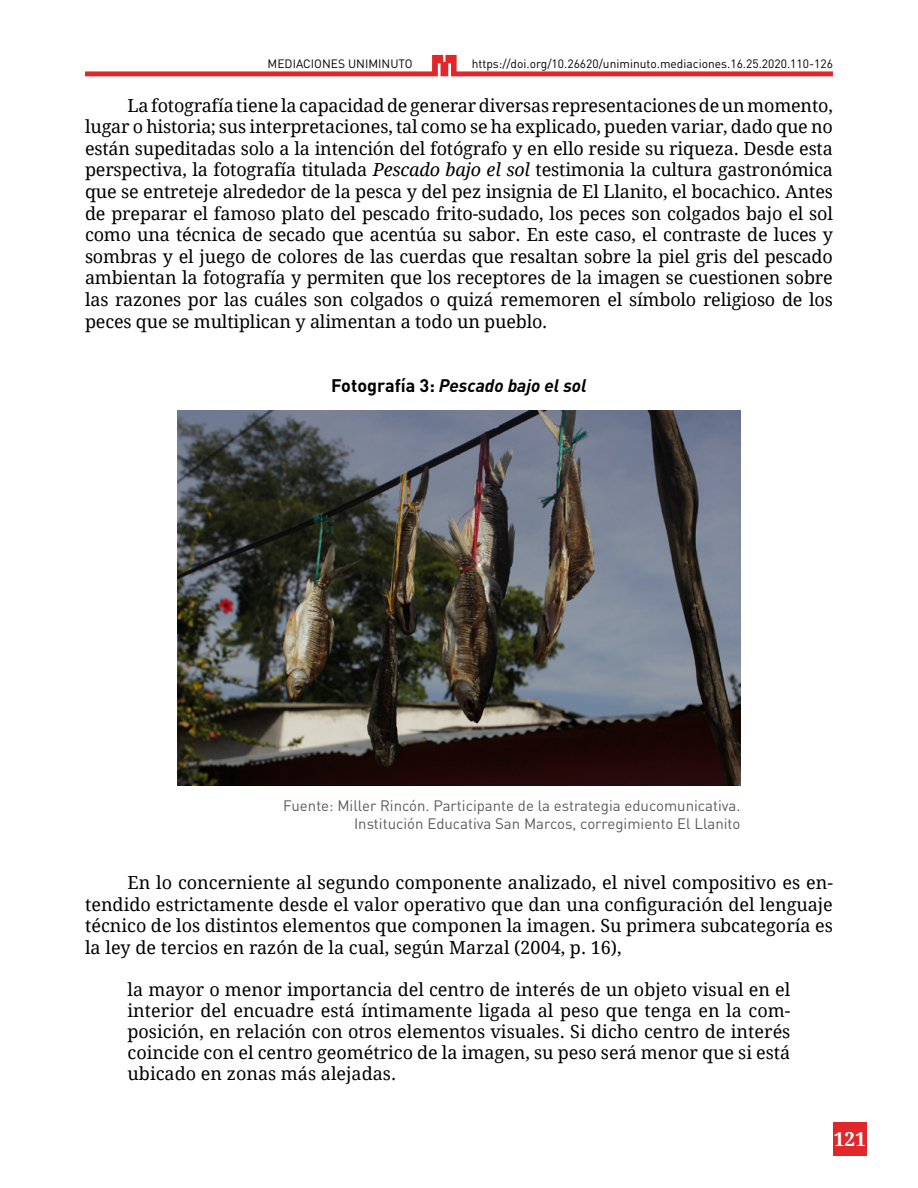
<style>
.page{position:relative;width:918px;height:1188px;background:#fff}
.page>*{position:absolute;margin:0;border:0;box-sizing:border-box;transform-origin:0 0}
.t1{font:700 19.05px "Droid Serif";color:#fff}
.t2{font:18px/21.6px "Droid Serif";color:#000;text-align:justify}
.t3{font:italic 700 18px "DIN Pro";color:#000}
.t4{font:15px/18px "DIN Pro";color:#5c5c5c;text-align:right}
.t5{font:12px "DIN Pro";color:#000}
.s1{font-style:italic}
.s2{font-style:normal}
</style>
<div class="page">
<svg style="left:85px;top:55px;width:748px;height:21px"></svg>
<img style="left:178px;top:410px;width:562px;height:376px">
<div style="left:833px;top:1122px;width:34px;height:33px;background:#e2272b"></div>
<p class="t5" style="left:268px;top:54px;width:147px">MEDIACIONES UNIMINUTO</p>
<p class="t5" style="left:472px;top:54px;width:363px">https://doi.org/10.26620/uniminuto.mediaciones.16.25.2020.110-126</p>
<p class="t2" style="left:85px;top:94px;width:749px;text-indent:43px">La fotografía tiene la capacidad de generar diversas representaciones de un momento, lugar o historia; sus interpretaciones, tal como se ha explicado, pueden variar, dado que no están supeditadas solo a la intención del fotógrafo y en ello reside su riqueza. Desde esta perspectiva, la fotografía titulada <span class="s1">Pescado bajo el sol</span> testimonia la cultura gastronómica que se entreteje alrededor de la pesca y del pez insignia de El Llanito, el bocachico. Antes de preparar el famoso plato del pescado frito-sudado, los peces son colgados bajo el sol como una técnica de secado que acentúa su sabor. En este caso, el contraste de luces y sombras y el juego de colores de las cuerdas que resaltan sobre la piel gris del pescado ambientan la fotografía y permiten que los receptores de la imagen se cuestionen sobre las razones por las cuáles son colgados o quizá rememoren el símbolo religioso de los peces que se multiplican y alimentan a todo un pueblo.</p>
<p class="t3" style="left:331px;top:371px;width:257px"><span class="s2">Fotografía 3:</span> Pescado bajo el sol</p>
<p class="t4" style="left:283px;top:795px;width:459px">Fuente: Miller Rincón. Participante de la estrategia educomunicativa.<br>Institución Educativa San Marcos, corregimiento El Llanito</p>
<p class="t2" style="left:85px;top:872px;width:749px;text-indent:43px">En lo concerniente al segundo componente analizado, el nivel compositivo es en&shy;tendido estrictamente desde el valor operativo que dan una configuración del lenguaje técnico de los distintos elementos que componen la imagen. Su primera subcategoría es la ley de tercios en razón de la cual, según Marzal (2004, p. 16),</p>
<p class="t2" style="left:128px;top:979px;width:664px;line-height:21px">la mayor o menor importancia del centro de interés de un objeto visual en el interior del encuadre está íntimamente ligada al peso que tenga en la com&shy;posición, en relación con otros elementos visuales. Si dicho centro de interés coincide con el centro geométrico de la imagen, su peso será menor que si está ubicado en zonas más alejadas.</p>
<p class="t1" style="left:834px;top:1126px;width:34px">121</p>
</div>
